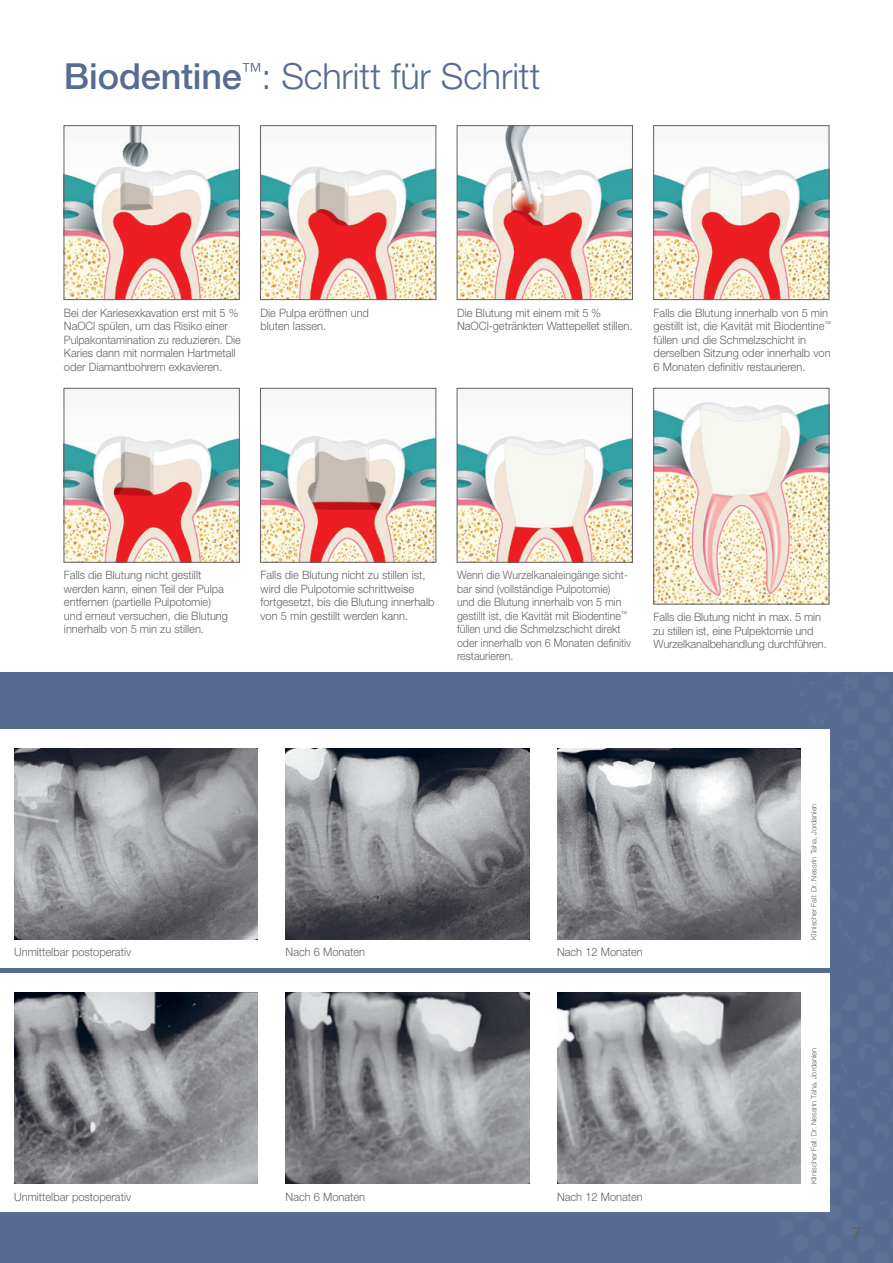
<style>
.page{position:relative;width:893px;height:1263px;background:#fff}
.page>*{position:absolute;margin:0;border:0;box-sizing:border-box;transform-origin:0 0}
.H3_blau_light{font:300 36px "Helvetica Neue LT Std";letter-spacing:-.005em;color:#566c90}
.t1{font:condensed 18px "Helvetica Neue LT Std";color:#636366}
.Legende{font:300 11.55px/13.5px "Helvetica Neue LT Std";color:#636366;scale:.96 1}
.Legende-2{font:300 11.55px/13.5px "Helvetica Neue LT Std";color:#636366;scale:.92 1}
.Legende-3{font:300 11.55px/13.5px "Helvetica Neue LT Std";color:#636366;scale:.94 1}
.Copyright{font:300 7.5px "Helvetica Neue LT Std";color:#636366}
.s1{font-weight:500}
</style>
<div class="page">
<div style="left:0;top:672px;width:893px;height:591px;background:#566c90"></div>
<img style="left:780px;top:729px;width:50px;height:483px">
<div style="left:0;top:973px;width:829px;height:239px;background:#fff"></div>
<div style="left:0;top:729px;width:829px;height:238px;background:#fff"></div>
<img style="left:14px;top:992px;width:244px;height:192px">
<img style="left:14px;top:748px;width:244px;height:191px">
<img style="left:286px;top:992px;width:243px;height:192px">
<img style="left:286px;top:748px;width:243px;height:191px">
<img style="left:557px;top:992px;width:244px;height:192px">
<img style="left:557px;top:748px;width:244px;height:191px">
<img style="left:66px;top:127px;width:172px;height:171px">
<div style="left:64px;top:125px;width:176px;height:175px;border:1px solid #636366"></div>
<img style="left:66px;top:436px;width:172px;height:124px">
<div style="left:64px;top:388px;width:176px;height:174px;border:1px solid #636366"></div>
<img style="left:459px;top:127px;width:172px;height:171px">
<div style="left:457px;top:125px;width:176px;height:175px;border:1px solid #636366"></div>
<img style="left:459px;top:436px;width:172px;height:124px">
<div style="left:457px;top:388px;width:176px;height:174px;border:1px solid #636366"></div>
<img style="left:262px;top:166px;width:172px;height:132px">
<div style="left:260px;top:125px;width:176px;height:175px;border:1px solid #636366"></div>
<img style="left:262px;top:436px;width:172px;height:124px">
<div style="left:260px;top:388px;width:176px;height:174px;border:1px solid #636366"></div>
<img style="left:655px;top:167px;width:172px;height:131px">
<div style="left:653px;top:125px;width:176px;height:175px;border:1px solid #636366"></div>
<img style="left:655px;top:402px;width:172px;height:200px">
<div style="left:653px;top:388px;width:176px;height:216px;border:1px solid #636366"></div>
<p class="H3_blau_light" style="left:64px;top:55px;width:478px"><span class="s1">Biodentine</span><sup>™</sup>: Schritt für Schritt</p>
<p class="Legende-3" style="left:64px;top:305px;width:189px">Bei der Kariesexkavation erst mit 5 % NaOCl spülen, um das Risiko einer Pulpakontamination zu reduzieren. Die Karies dann mit normalen Hartmetall oder Diamantbohrern exkavieren.</p>
<p class="Legende" style="left:261px;top:305px;width:114px">Die Pulpa eröffnen und bluten lassen.</p>
<p class="Legende" style="left:457px;top:305px;width:184px">Die Blutung mit einem mit 5 %<br>NaOCl-getränkten Wattepellet stillen.</p>
<p class="Legende" style="left:654px;top:305px;width:186px">Falls die Blutung innerhalb von 5 min gestillt ist, die Kavität mit Biodentine<sup>™ </sup>füllen und die Schmelzschicht in derselben Sitzung oder innerhalb von 6 Monaten definitiv restaurieren.</p>
<p class="Legende" style="left:64px;top:568px;width:172px">Falls die Blutung nicht gestillt werden kann, einen Teil der Pulpa entfernen (partielle Pulpotomie) und erneut versuchen, die Blutung innerhalb von 5 min zu stillen.</p>
<p class="Legende" style="left:261px;top:568px;width:183px">Falls die Blutung nicht zu stillen ist, wird die Pulpotomie schrittweise fortgesetzt, bis die Blutung innerhalb von 5 min gestillt werden kann.</p>
<p class="Legende-2" style="left:457px;top:568px;width:191px">Wenn die Wurzelkanaleingänge sicht&shy;bar sind (vollständige Pulpotomie)<br>und die Blutung innerhalb von 5 min gestillt ist, die Kavität mit Biodentine<sup>™ </sup>füllen und die Schmelzschicht direkt oder innerhalb von 6 Monaten definitiv restaurieren.</p>
<p class="Legende" style="left:654px;top:610px;width:182px">Falls die Blutung nicht in max. 5 min zu stillen ist, eine Pulpektomie und<br>Wurzelkanalbehandlung durchführen.</p>
<p class="Legende" style="left:14px;top:945px;width:123px">Unmittelbar postoperativ</p>
<p class="Legende" style="left:286px;top:945px;width:85px">Nach 6 Monaten</p>
<p class="Legende" style="left:557px;top:945px;width:91px">Nach 12 Monaten</p>
<p class="Legende" style="left:14px;top:1189px;width:123px">Unmittelbar postoperativ</p>
<p class="Legende" style="left:286px;top:1189px;width:85px">Nach 6 Monaten</p>
<p class="Legende" style="left:557px;top:1189px;width:91px">Nach 12 Monaten</p>
<p class="Copyright" style="left:809px;top:939px;width:138px;rotate:-90deg">Klinischer Fall: Dr. Nessrin Taha, Jordanien</p>
<p class="Copyright" style="left:809px;top:1184px;width:138px;rotate:-90deg">Klinischer Fall: Dr. Nessrin Taha, Jordanien</p>
<h2 class="t1" style="left:852px;top:1223px;width:10px">7</h2>
</div>
